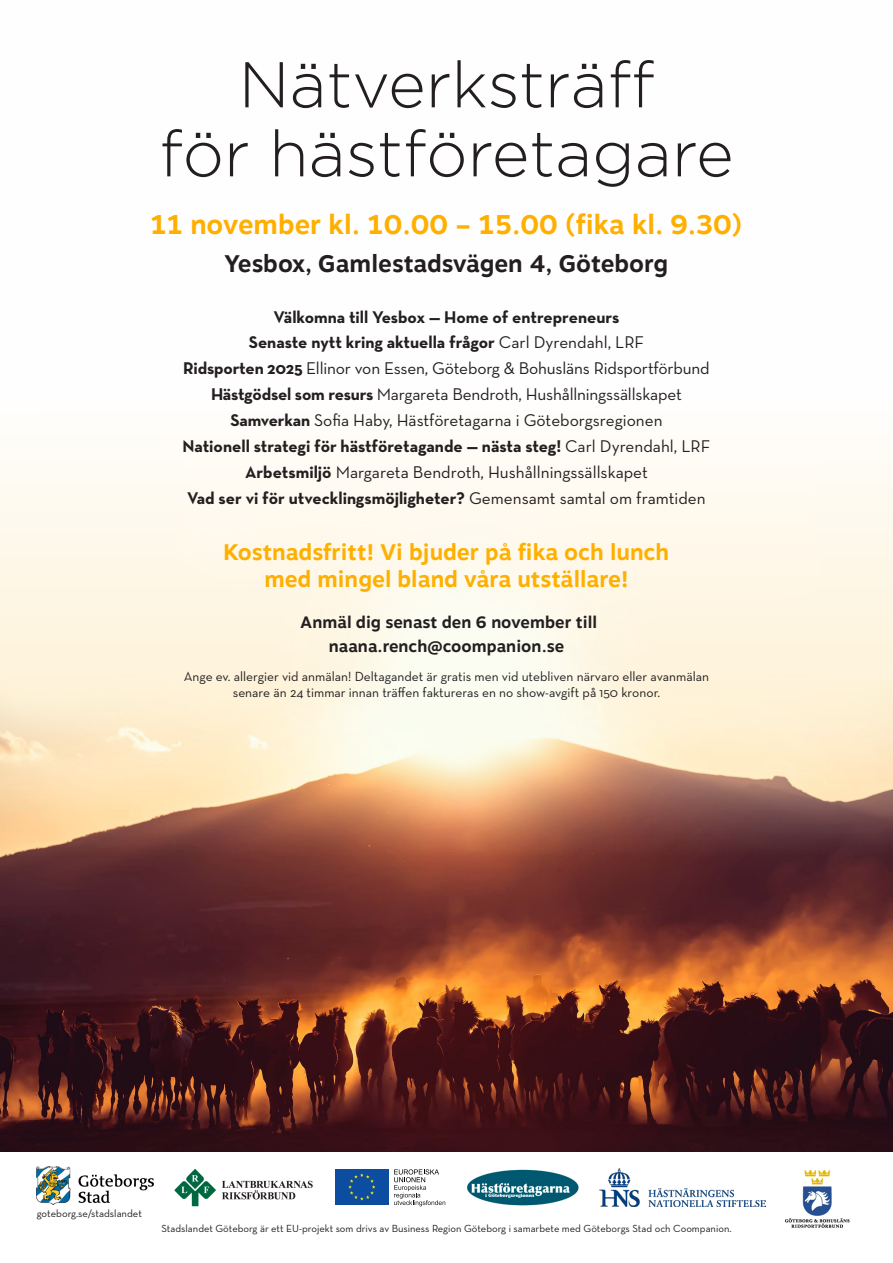
<style>
.page{position:relative;width:893px;height:1263px;background:#fff}
.page>*{position:absolute;margin:0;border:0;box-sizing:border-box;transform-origin:0 0}
.t1{font:300 64.5px "Gotham";color:#231f20}
.t2{font:700 27px "Motiva Sans";color:#ffaf00}
.t3{font:700 24px "Motiva Sans";color:#231f20}
.t4{font:700 22.5px/27px "Motiva Sans";color:#ffaf00;text-align:center}
.t5{font:17.25px "Neutra Text";letter-spacing:-.01em;color:#231f20}
.t6{font:700 17.25px "Neutra Text";color:#231f20}
.t7{font:700 16.5px "Motiva Sans";color:#231f20}
.t8{font:13.5px/16.2px "Neutra Text";color:#231f20;text-align:center}
.t9{font:10.65px "Neutra Text";color:#231f20}
.t10{font:10.5px "Neutra Text";color:#231f20}
.s1{font-weight:400}
.s2{font-weight:700}
</style>
<div class="page">
<img style="left:0;top:466px;width:893px;height:685px">
<div style="left:335px;top:1169px;width:54px;height:36px;background:#0d4da1"></div>
<svg style="left:348px;top:1173px;width:27px;height:27px"></svg>
<svg style="left:394px;top:1169px;width:51px;height:37px"></svg>
<img style="left:175px;top:1168px;width:138px;height:38px">
<img style="left:37px;top:1166px;width:116px;height:38px">
<img style="left:467px;top:1169px;width:111px;height:37px">
<img style="left:599px;top:1168px;width:167px;height:38px">
<img style="left:784px;top:1169px;width:66px;height:59px">
<p class="t1" style="left:239px;top:49px;width:417px">Nätverksträff</p>
<p class="t1" style="left:159px;top:118px;width:576px">för hästföretagare</p>
<p class="t2" style="left:151px;top:205px;width:593px">11 november kl. 10.00 – 15.00 (fika kl. 9.30)</p>
<p class="t3" style="left:225px;top:245px;width:445px">Yesbox, Gamlestadsvägen 4, Göteborg</p>
<p class="t6" style="left:273px;top:306px;width:347px">Välkomna till Yesbox — Home of entrepreneurs</p>
<p class="t6" style="left:249px;top:332px;width:397px">Senaste nytt kring aktuella frågor <span class="s1">Carl Dyrendahl, LRF</span></p>
<p class="t5" style="left:183px;top:358px;width:528px"><span class="s2">Ridsporten 2025</span> Ellinor von Essen, Göteborg &amp; Bohusläns Ridsportförbund</p>
<p class="t5" style="left:211px;top:384px;width:472px"><span class="s2">Hästgödsel som resurs</span> Margareta Bendroth, Hushållningssällskapet</p>
<p class="t5" style="left:230px;top:410px;width:434px"><span class="s2">Samverkan</span> Sofia Haby, Hästföretagarna i Göteborgsregionen</p>
<p class="t6" style="left:183px;top:435px;width:529px">Nationell strategi för hästföretagande — nästa steg! <span class="s1">Carl Dyrendahl, LRF</span></p>
<p class="t5" style="left:245px;top:461px;width:404px"><span class="s2">Arbetsmiljö</span> Margareta Bendroth, Hushållningssällskapet</p>
<p class="t6" style="left:187px;top:487px;width:520px">Vad ser vi för utvecklingsmöjligheter? <span class="s1">Gemensamt samtal om framtiden</span></p>
<p class="t4" style="left:224px;top:539px;width:447px">Kostnadsfritt! Vi bjuder på fika och lunch med mingel bland våra utställare!</p>
<p class="t7" style="left:300px;top:610px;width:298px">Anmäl dig senast den 6 november till</p>
<p class="t7" style="left:329px;top:634px;width:237px">naana.rench@coompanion.se</p>
<p class="t8" style="left:184px;top:668px;width:527px">Ange ev. allergier vid anmälan! Deltagandet är gratis men vid utebliven närvaro eller avanmälan senare än 24 timmar innan träffen faktureras en no show-avgift på 150 kronor.</p>
<p class="t9" style="left:37px;top:1207px;width:107px">goteborg.se/stadslandet</p>
<p class="t10" style="left:161px;top:1222px;width:572px">Stadslandet Göteborg är ett EU-projekt som drivs av Business Region Göteborg i samarbete med Göteborgs Stad och Coompanion.</p>
</div>
